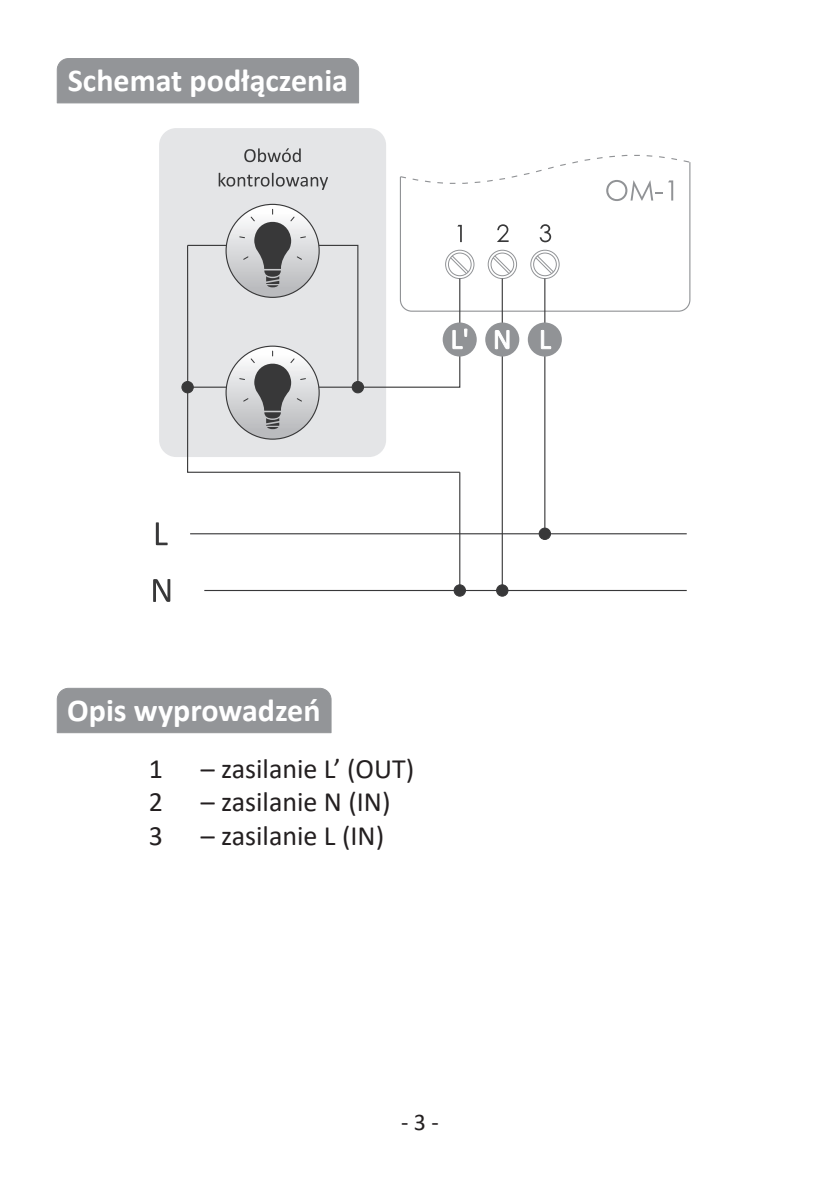
<style>
.page{position:relative;width:840px;height:1191px;background:#fff}
.page>*{position:absolute;margin:0;border:0;box-sizing:border-box;transform-origin:0 0}
.t1{font:700 32px "Calibri";color:#fff}
.t2{font:28px "Calibri";color:#231f20}
.t3{font:24px "Calibri";color:#231f20}
</style>
<div class="page">
<div style="left:159px;top:128px;width:227px;height:329px;background:#e4e5e7;border-radius:17px"></div>
<svg style="left:399px;top:201px;width:291px;height:111px"></svg>
<div style="left:445px;top:250px;width:29px;height:29px;border:1px solid #919396;border-radius:50%"></div>
<div style="left:530px;top:250px;width:29px;height:29px;border:1px solid #919396;border-radius:50%"></div>
<div style="left:487px;top:250px;width:29px;height:29px;border:1px solid #919396;border-radius:50%"></div>
<svg style="left:496px;top:224px;width:12px;height:18px"></svg>
<svg style="left:539px;top:224px;width:12px;height:18px"></svg>
<div style="left:448px;top:253px;width:23px;height:23px;border:1px solid #919396;border-radius:50%"></div>
<div style="left:490px;top:253px;width:23px;height:23px;border:1px solid #919396;border-radius:50%"></div>
<svg style="left:492px;top:255px;width:19px;height:19px"></svg>
<div style="left:533px;top:253px;width:23px;height:23px;border:1px solid #919396;border-radius:50%"></div>
<svg style="left:534px;top:255px;width:20px;height:19px"></svg>
<svg style="left:399px;top:154px;width:291px;height:47px"></svg>
<hr style="left:204px;top:590px;width:482px;height:1px;background:#383839">
<hr style="left:190px;top:533px;width:496px;height:1px;background:#383839">
<svg style="left:156px;top:522px;width:11px;height:23px"></svg>
<svg style="left:153px;top:579px;width:17px;height:23px"></svg>
<hr style="left:501px;top:278px;width:1px;height:312px;background:#383839">
<hr style="left:544px;top:278px;width:1px;height:256px;background:#383839">
<div style="left:454px;top:585px;width:11px;height:11px;background:#383839;border-radius:50%"></div>
<div style="left:453px;top:584px;width:12px;height:12px;border:1px solid #383839;border-radius:50%"></div>
<div style="left:496px;top:585px;width:11px;height:11px;background:#383839;border-radius:50%"></div>
<div style="left:496px;top:584px;width:12px;height:12px;border:1px solid #383839;border-radius:50%"></div>
<div style="left:539px;top:528px;width:11px;height:11px;background:#383839;border-radius:50%"></div>
<div style="left:538px;top:528px;width:12px;height:11px;border:1px solid #383839;border-radius:50%"></div>
<svg style="left:187px;top:429px;width:273px;height:44px"></svg>
<svg style="left:226px;top:346px;width:93px;height:93px"></svg>
<div style="left:182px;top:381px;width:11px;height:12px;background:#383839;border-radius:50%"></div>
<div style="left:182px;top:381px;width:11px;height:12px;border:1px solid #383839;border-radius:50%"></div>
<hr style="left:459px;top:472px;width:1px;height:118px;background:#383839">
<svg style="left:244px;top:148px;width:56px;height:14px"></svg>
<svg style="left:218px;top:173px;width:110px;height:17px"></svg>
<div style="left:485px;top:322px;width:34px;height:34px;background:#919396;border-radius:50%"></div>
<svg style="left:494px;top:330px;width:15px;height:19px"></svg>
<div style="left:442px;top:322px;width:34px;height:34px;background:#919396;border-radius:50%"></div>
<svg style="left:186px;top:209px;width:283px;height:220px"></svg>
<div style="left:527px;top:322px;width:34px;height:34px;background:#919396;border-radius:50%"></div>
<svg style="left:540px;top:330px;width:11px;height:19px"></svg>
<div style="left:57px;top:58px;width:302px;height:45px;background:#939598"></div>
<div style="left:57px;top:688px;width:274px;height:45px;background:#939598"></div>
<p class="t1" style="left:68px;top:58px;width:281px">Schemat podłączenia</p>
<p class="t1" style="left:67px;top:687px;width:255px">Opis wyprowadzeń</p>
<p class="t2" style="left:149px;top:749px;width:16px">1</p>
<p class="t2" style="left:201px;top:749px;width:215px">– zasilanie L’ (OUT)</p>
<p class="t2" style="left:149px;top:782px;width:16px">2</p>
<p class="t2" style="left:201px;top:782px;width:191px">– zasilanie N (IN)</p>
<p class="t2" style="left:149px;top:816px;width:16px">3</p>
<p class="t2" style="left:201px;top:816px;width:185px">– zasilanie L (IN)</p>
<p class="t3" style="left:401px;top:1105px;width:39px">- 3 -</p>
</div>
